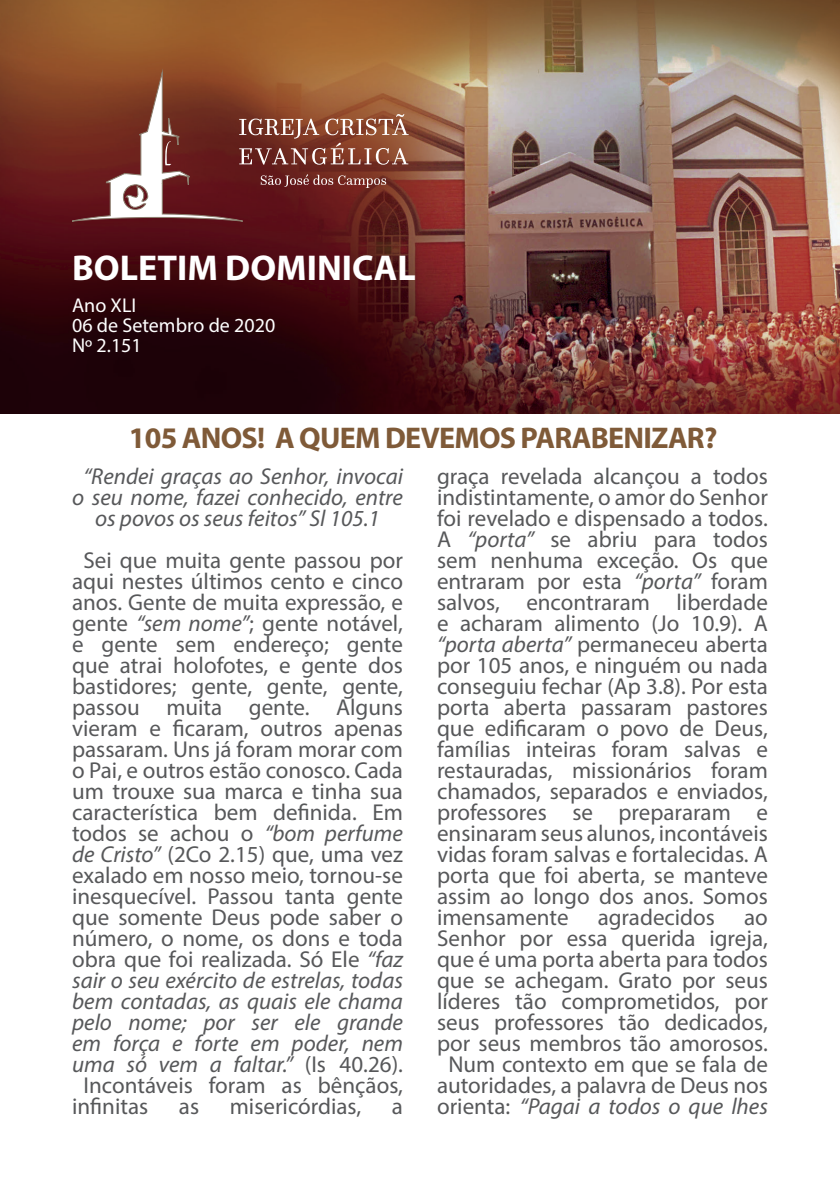
<style>
.page{position:relative;width:840px;height:1191px;background:#fff}
.page>*{position:absolute;margin:0;border:0;box-sizing:border-box;transform-origin:0 0}
.t1{font:700 36px "Myriad Pro";color:#fff}
.t2{font:700 30px "Myriad Pro";letter-spacing:-.025em;color:#7f5a38}
.t3{font:23px/21px "Myriad Pro";color:#57585a;text-align:center}
.t4{font:italic 23px/21px "Myriad Pro";color:#57585a;text-align:center}
.t5{font:20px "Myriad Pro";color:#fff}
.s1{font-style:italic}
</style>
<div class="page">
<img style="left:0;top:0;width:839px;height:413px">
<svg style="left:71px;top:72px;width:337px;height:149px;background:#86483a"></svg>
<p class="t1" style="left:72px;top:244px;width:345px">BOLETIM DOMINICAL</p>
<p class="t5" style="left:72px;top:292px;width:66px">Ano XLI</p>
<p class="t5" style="left:72px;top:312px;width:205px">06 de Setembro de 2020</p>
<p class="t5" style="left:72px;top:332px;width:71px">Nº 2.151</p>
<p class="t2" style="left:129px;top:419px;width:589px">105 ANOS! A QUEM DEVEMOS PARABENIZAR?</p>
<p class="t4" style="left:72px;top:465px;width:332px">“Rendei graças ao Senhor, invocai o seu nome, fazei conhecido, entre os povos os seus feitos” Sl 105.1</p>
<p class="t3" style="left:72px;top:549px;width:332px">Sei que muita gente passou por aqui nestes últimos cento e cinco anos. Gente de muita expressão, e gente <span class="s1">“sem nome”</span>; gente notável, e gente sem endereço; gente que atrai holofotes, e gente dos bastidores; gente, gente, gente, passou muita gente. Alguns vieram e ficaram, outros apenas passaram. Uns já foram morar com o Pai, e outros estão conosco. Cada um trouxe sua marca e tinha sua característica bem definida. Em todos se achou o <span class="s1">“bom perfume de Cristo”</span> (2Co 2.15) que, uma vez exalado em nosso meio, tornou-se inesquecível. Passou tanta gente que somente Deus pode saber o número, o nome, os dons e toda obra que foi realizada. Só Ele <span class="s1">“faz sair o seu exército de estrelas, todas bem contadas, as quais ele chama pelo nome; por ser ele grande em força e forte em poder, nem uma só vem a faltar.”</span> (Is 40.26).</p>
<p class="t3" style="left:72px;top:1074px;width:332px;text-align:left;text-indent:11px">Incontáveis foram as bênçãos, infinitas</p>
<p class="t3" style="left:179px;top:1095px;width:22px">as</p>
<p class="t3" style="left:230px;top:1095px;width:133px">misericórdias,</p>
<p class="t3" style="left:391px;top:1095px;width:13px">a</p>
<p class="t3" style="left:437px;top:465px;width:332px;text-align:justify">graça revelada alcançou a todos indistintamente, o amor do Senhor foi revelado e dispensado a todos.<br>A <span class="s1">“porta”</span> se abriu para todos sem nenhuma exceção. Os que entraram por esta <span class="s1">“porta”</span> foram salvos, encontraram liberdade e acharam alimento (Jo 10.9). A <span class="s1">“porta aberta”</span> permaneceu aberta por 105 anos, e ninguém ou nada conseguiu fechar (Ap 3.8). Por esta porta aberta passaram pastores que edificaram o povo de Deus, famílias inteiras foram salvas e restauradas, missionários foram chamados, separados e enviados, professores se prepararam e ensinaram seus alunos, incontáveis vidas foram salvas e fortalecidas. A porta que foi aberta, se manteve assim ao longo dos anos. Somos imensamente</p>
<p class="t3" style="left:597px;top:906px;width:119px">agradecidos</p>
<p class="t3" style="left:437px;top:906px;width:332px;text-align:justify;text-indent:307px">ao Senhor por essa querida igreja, que é uma porta aberta para todos que se achegam. Grato por seus líderes tão comprometidos, por seus professores tão dedicados, por seus membros tão amorosos.</p>
<p class="t3" style="left:437px;top:1053px;width:332px">Num contexto em que se fala de autoridades, a palavra de Deus nos orienta: <span class="s1">“Pagai a todos o que lhes</span></p>
</div>
